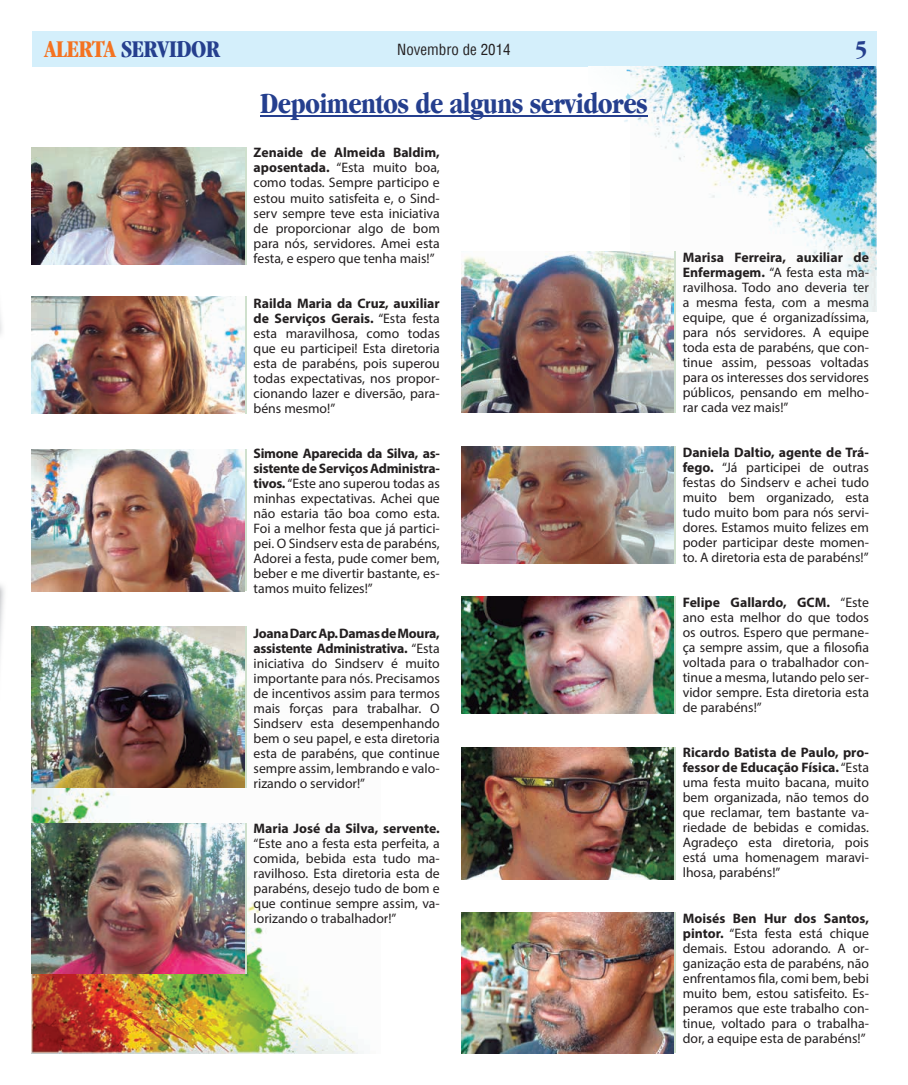
<style>
.page{position:relative;width:908px;height:1085px;background:#fff}
.page>*{position:absolute;margin:0;border:0;box-sizing:border-box;transform-origin:0 0}
.t1{font:700 condensed 30px "Garamond LT";letter-spacing:-.02em;color:#253f8e}
.t2{font:700 condensed 25px "Garamond LT";letter-spacing:-.02em;color:#253f8e}
.t3{font:condensed 15px "Helvetica";color:#231f20}
.t4{font:13.75px/15px "Myriad Pro";color:#231f20;text-align:justify}
.t5{font:700 13.75px "Myriad Pro";color:#231f20}
.s1{color:#f47321}
.s2{font-weight:700}
</style>
<div class="page">
<div style="left:32px;top:31px;width:843px;height:35px;background:#d4effb"></div>
<img style="left:32px;top:664px;width:332px;height:388px">
<img style="left:588px;top:66px;width:287px;height:245px">
<img style="left:0;top:314px;width:2px;height:21px">
<hr style="left:260px;top:115px;width:387px;height:2px;background:#253f8e">
<img style="left:0;top:584px;width:5px;height:70px">
<img style="left:32px;top:147px;width:212px;height:117px">
<img style="left:461px;top:252px;width:212px;height:160px">
<img style="left:461px;top:446px;width:212px;height:117px">
<img style="left:461px;top:596px;width:212px;height:117px">
<img style="left:461px;top:747px;width:212px;height:132px">
<img style="left:461px;top:912px;width:212px;height:140px">
<img style="left:32px;top:296px;width:212px;height:117px">
<img style="left:32px;top:449px;width:212px;height:142px">
<img style="left:32px;top:626px;width:212px;height:161px">
<img style="left:32px;top:823px;width:212px;height:150px">
<h2 class="t2" style="left:44px;top:35px;width:177px"><span class="s1">ALERTA</span> SERVIDOR</h2>
<p class="t3" style="left:397px;top:39px;width:115px">Novembro de 2014</p>
<h2 class="t2" style="left:854px;top:34px;width:14px">5</h2>
<h1 class="t1" style="left:260px;top:87px;width:389px">Depoimentos de alguns servidores</h1>
<p class="t4" style="left:253px;top:145px;width:188px"><span class="s2">Zenaide de Almeida Baldim, aposentada.</span> “Esta muito boa, como todas. Sempre participo e estou muito satisfeita e, o Sind&shy;serv sempre teve esta iniciativa de proporcionar algo de bom para nós, servidores. Amei esta festa, e espero que tenha mais!”</p>
<p class="t4" style="left:253px;top:295px;width:188px"><span class="s2">Railda Maria da Cruz, auxiliar de Serviços Gerais.</span> “Esta festa esta maravilhosa, como todas que eu participei! Esta diretoria esta de parabéns, pois superou todas expectativas, nos propor&shy;cionando lazer e diversão, para&shy;béns mesmo!”</p>
<p class="t4" style="left:253px;top:445px;width:188px"><span class="s2">Simone Aparecida da Silva, as&shy;sistente de Serviços Administra&shy;tivos.</span> “Este ano superou todas as minhas expectativas. Achei que não estaria tão boa como esta.<br>Foi a melhor festa que já partici&shy;pei. O Sindserv esta de parabéns, Adorei a festa, pude comer bem, beber e me divertir bastante, es&shy;tamos muito felizes!”</p>
<p class="t4" style="left:253px;top:625px;width:188px"><span class="s2">Joana Darc Ap. Damas de Moura, assistente Administrativa.</span> “Esta iniciativa do Sindserv é muito importante para nós. Precisamos de incentivos assim para termos mais forças para trabalhar. O Sindserv esta desempenhando bem o seu papel, e esta diretoria esta de parabéns, que continue sempre assim, lembrando e valo&shy;rizando o servidor!”</p>
<p class="t5" style="left:253px;top:819px;width:188px">Maria José da Silva, servente.</p>
<p class="t4" style="left:253px;top:835px;width:188px">“Este ano a festa esta perfeita, a comida, bebida esta tudo ma&shy;ravilhoso. Esta diretoria esta de parabéns, desejo tudo de bom e que continue sempre assim, va&shy;lorizando o trabalhador!”</p>
<p class="t4" style="left:682px;top:250px;width:188px"><span class="s2">Marisa Ferreira, auxiliar de Enfermagem.</span> “A festa esta ma&shy;ravilhosa. Todo ano deveria ter a mesma festa, com a mesma equipe, que é organizadíssima, para nós servidores. A equipe toda esta de parabéns, que con&shy;tinue assim, pessoas voltadas para os interesses dos servidores públicos, pensando em melho&shy;rar cada vez mais!”</p>
<p class="t4" style="left:682px;top:445px;width:188px"><span class="s2">Daniela Daltio, agente de Trá&shy;fego.</span> “Já participei de outras festas do Sindserv e achei tudo muito bem organizado, esta tudo muito bom para nós servi&shy;dores. Estamos muito felizes em poder participar deste momen&shy;to. A diretoria esta de parabéns!”</p>
<p class="t4" style="left:682px;top:595px;width:188px"><span class="s2">Felipe Gallardo, GCM.</span> “Este ano esta melhor do que todos os outros. Espero que permane&shy;ça sempre assim, que a filosofia voltada para o trabalhador con&shy;tinue a mesma, lutando pelo ser&shy;vidor sempre. Esta diretoria esta de parabéns!”</p>
<p class="t4" style="left:682px;top:745px;width:188px"><span class="s2">Ricardo Batista de Paulo, pro&shy;fessor de Educação Física.</span> “Esta uma festa muito bacana, muito bem organizada, não temos do que reclamar, tem bastante va&shy;riedade de bebidas e comidas.<br>Agradeço esta diretoria, pois está uma homenagem maravi&shy;lhosa, parabéns!”</p>
<p class="t4" style="left:682px;top:910px;width:188px"><span class="s2">Moisés Ben Hur dos Santos, pintor.</span> “Esta festa está chique demais. Estou adorando. A or&shy;ganização esta de parabéns, não enfrentamos fila, comi bem, bebi muito bem, estou satisfeito. Es&shy;peramos que este trabalho con&shy;tinue, voltado para o trabalha&shy;dor, a equipe esta de parabéns!”</p>
</div>
